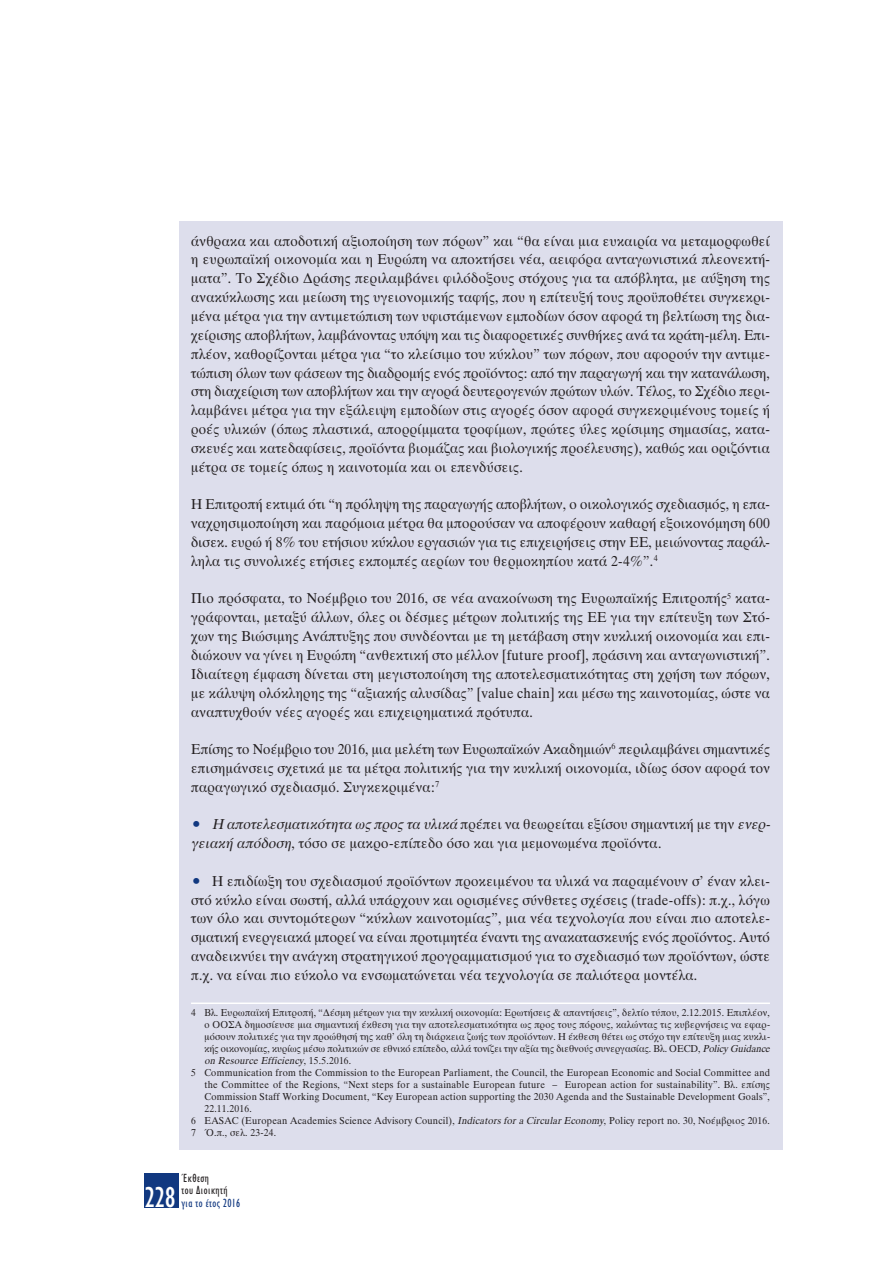
<style>
.page{position:relative;width:893px;height:1263px;background:#fff}
.page>*{position:absolute;margin:0;border:0;box-sizing:border-box;transform-origin:0 0}
.t1{font:condensed 30px "Gill Sans";color:#fff}
.t2{font:15px/18.9px "UB Times";letter-spacing:.025em;color:#231f20;text-align:justify;scale:.95 1}
.t3{font:12px/12.8px "Mf Gill Cond";letter-spacing:.045em;color:#231f20;scale:.95 1}
.t4{font:12px "Mf Gill Cond";letter-spacing:.045em;color:#113880;scale:.95 1}
.t5{font:10.5px "UB Times";letter-spacing:.025em;color:#231f20;scale:.95 1}
.t6{font:10.5px "UB Times";letter-spacing:.005em;color:#231f20;scale:.95 1}
.t7{font:italic 10.5px "UB Times";color:#231f20;scale:.95 1}
.s1{font-size:14.4px;color:#113880}
.s2{font-style:italic}
.s3{font-style:normal}
</style>
<div class="page">
<div style="left:145px;top:1173px;width:34px;height:34px;background:#113880"></div>
<div style="left:179px;top:221px;width:603px;height:929px;background:#dddeec"></div>
<hr style="left:191px;top:1002px;width:579px;height:2px;background:#fff">
<p class="t2" style="left:191px;top:231px;width:611px">άνθρακα και αποδοτική αξιοποίηση των πόρων” και “θα είναι μια ευκαιρία να μεταμορφωθεί η ευρωπαϊκή οικονομία και η Ευρώπη να αποκτήσει νέα, αειφόρα ανταγωνιστικά πλεονεκτή&shy;ματα”. Το Σχέδιο Δράσης περιλαμβάνει φιλόδοξους στόχους για τα απόβλητα, με αύξηση της ανακύκλωσης και μείωση της υγειονομικής ταφής, που η επίτευξή τους προϋποθέτει συγκεκρι&shy;μένα μέτρα για την αντιμετώπιση των υφιστάμενων εμποδίων όσον αφορά τη βελτίωση της δια&shy;χείρισης αποβλήτων, λαμβάνοντας υπόψη και τις διαφορετικές συνθήκες ανά τα κράτη-μέλη. Επι&shy;πλέον, καθορίζονται μέτρα για “το κλείσιμο του κύκλου” των πόρων, που αφορούν την αντιμε&shy;τώπιση όλων των φάσεων της διαδρομής ενός προϊόντος: από την παραγωγή και την κατανάλωση, στη διαχείριση των αποβλήτων και την αγορά δευτερογενών πρώτων υλών. Τέλος, το Σχέδιο περι&shy;λαμβάνει μέτρα για την εξάλειψη εμποδίων στις αγορές όσον αφορά συγκεκριμένους τομείς ή ροές υλικών (όπως πλαστικά, απορρίμματα τροφίμων, πρώτες ύλες κρίσιμης σημασίας, κατα&shy;σκευές και κατεδαφίσεις, προϊόντα βιομάζας και βιολογικής προέλευσης), καθώς και οριζόντια μέτρα σε τομείς όπως η καινοτομία και οι επενδύσεις.</p>
<p class="t2" style="left:191px;top:495px;width:611px">Η Επιτροπή εκτιμά ότι “η πρόληψη της παραγωγής αποβλήτων, ο οικολογικός σχεδιασμός, η επα&shy;ναχρησιμοποίηση και παρόμοια μέτρα θα μπορούσαν να αποφέρουν καθαρή εξοικονόμηση 600 δισεκ. ευρώ ή 8% του ετήσιου κύκλου εργασιών για τις επιχειρήσεις στην ΕΕ, μειώνοντας παράλ&shy;ληλα τις συνολικές ετήσιες εκπομπές αερίων του θερμοκηπίου κατά 2-4%”.<sup>4</sup></p>
<p class="t2" style="left:191px;top:589px;width:611px">Πιο πρόσφατα, το Νοέμβριο του 2016, σε νέα ανακοίνωση της Ευρωπαϊκής Επιτροπής<sup>5</sup> κατα&shy;γράφονται, μεταξύ άλλων, όλες οι δέσμες μέτρων πολιτικής της ΕΕ για την επίτευξη των Στό&shy;χων της Βιώσιμης Ανάπτυξης που συνδέονται με τη μετάβαση στην κυκλική οικονομία και επι&shy;διώκουν να γίνει η Ευρώπη “ανθεκτική στο μέλλον [future proof], πράσινη και ανταγωνιστική”.<br>Ιδιαίτερη έμφαση δίνεται στη μεγιστοποίηση της αποτελεσματικότητας στη χρήση των πόρων, με κάλυψη ολόκληρης της “αξιακής αλυσίδας” [value chain] και μέσω της καινοτομίας, ώστε να αναπτυχθούν νέες αγορές και επιχειρηματικά πρότυπα.</p>
<p class="t2" style="left:191px;top:740px;width:611px">Επίσης το Νοέμβριο του 2016, μια μελέτη των Ευρωπαϊκών Ακαδημιών<sup>6</sup> περιλαμβάνει σημαντικές επισημάνσεις σχετικά με τα μέτρα πολιτικής για την κυκλική οικονομία, ιδίως όσον αφορά τον παραγωγικό σχεδιασμό. Συγκεκριμένα:<sup>7</sup></p>
<p class="t2" style="left:191px;top:815px;width:615px"><span class="s1">•</span> <span class="s2">Ηαποτελεσματικότηταωςπροςταυλικά</span>πρέπει να θεωρείται εξίσου σημαντική με την <span class="s2">ενερ&shy;γειακήαπόδοση</span>, τόσο σε μακρο-επίπεδο όσο και για μεμονωμένα προϊόντα.</p>
<p class="t2" style="left:191px;top:871px;width:611px"><span class="s1">•</span> Η επιδίωξη του σχεδιασμού προϊόντων προκειμένου τα υλικά να παραμένουν σ’ έναν κλει&shy;στό κύκλο είναι σωστή, αλλά υπάρχουν και ορισμένες σύνθετες σχέσεις (trade-offs): π.χ., λόγω των όλο και συντομότερων “κύκλων καινοτομίας”, μια νέα τεχνολογία που είναι πιο αποτελε&shy;σματική ενεργειακά μπορεί να είναι προτιμητέα έναντι της ανακατασκευής ενός προϊόντος. Αυτό αναδεικνύει την ανάγκη στρατηγικού προγραμματισμού για το σχεδιασμό των προϊόντων, ώστε π.χ. να είναι πιο εύκολο να ενσωματώνεται νέα τεχνολογία σε παλιότερα μοντέλα.</p>
<p class="t5" style="left:191px;top:1006px;width:611px">4 Βλ. Ευρωπαϊκή Επιτροπή, “Δέσμη μέτρων για την κυκλική οικονομία: Ερωτήσεις &amp; απαντήσεις”, δελτίο τύπου, 2.12.2015. Επιπλέον,</p>
<p class="t5" style="left:204px;top:1018px;width:597px">ο ΟΟΣΑ δημοσίευσε μια σημαντική έκθεση για την αποτελεσματικότητα ως προς τους πόρους, καλώντας τις κυβερνήσεις να εφαρ-</p>
<p class="t5" style="left:204px;top:1030px;width:597px">μόσουν πολιτικές για την προώθησή της καθ’ όλη τη διάρκεια ζωής των προϊόντων. Η έκθεση θέτει ως στόχο την επίτευξη μιας κυκλι-</p>
<p class="t6" style="left:204px;top:1042px;width:599px">κής οικονομίας, κυρίως μέσω πολιτικών σε εθνικό επίπεδο, αλλά τονίζει την αξία της διεθνούς συνεργασίας. Βλ. OECD, <span class="s2">Policy Guidance</span></p>
<p class="t7" style="left:204px;top:1054px;width:156px">on Resource Efficiency<span class="s3">, 15.5.2016.</span></p>
<p class="t5" style="left:191px;top:1066px;width:611px">5 Communication from the Commission to the European Parliament, the Council, the European Economic and Social Committee and</p>
<p class="t5" style="left:204px;top:1078px;width:597px">the Committee of the Regions, “Next steps for a sustainable European future – European action for sustainability”. Βλ. επίσης</p>
<p class="t5" style="left:204px;top:1090px;width:597px">Commission Staff Working Document, “Key European action supporting the 2030 Agenda and the Sustainable Development Goals”,</p>
<p class="t5" style="left:204px;top:1102px;width:51px">22.11.2016.</p>
<p class="t5" style="left:191px;top:1114px;width:611px">6 EASAC (European Academies Science Advisory Council), <span class="s2">IndicatorsforaCircularEconomy</span>, Policy report no. 30, Νοέμβριος 2016.</p>
<p class="t5" style="left:191px;top:1126px;width:91px">7 Ό.π., σελ. 23-24.</p>
<p class="t3" style="left:182px;top:1171px;width:50px">Έκθεση<br>του Διοικητή</p>
<h1 class="t1" style="left:145px;top:1181px;width:33px">228</h1>
<p class="t4" style="left:182px;top:1196px;width:63px">για το έτος 2016</p>
</div>
